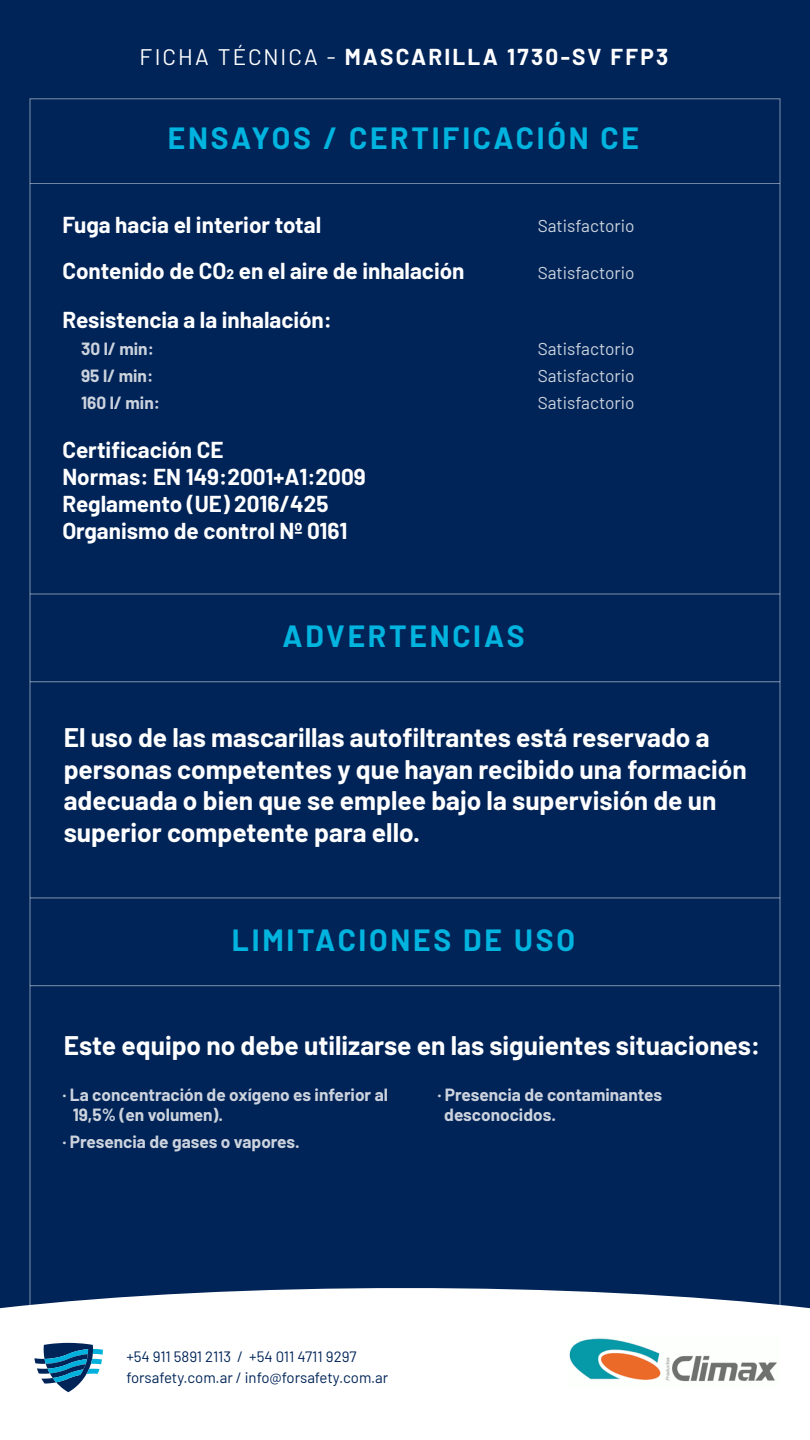
<style>
.page{position:relative;width:810px;height:1440px;background:#002458}
.page>*{position:absolute;margin:0;border:0;box-sizing:border-box;transform-origin:0 0}
.t1{font:700 30px "Barlow";letter-spacing:.09em;color:#00b4df}
.t2{font:700 26.25px/31.5px "Barlow";color:#fff}
.t3{font:700 22.5px/27px "Barlow";color:#fff}
.t4{font:700 22.5px "Barlow";letter-spacing:.1em;color:#fff}
.t5{font:700 17.25px/27px "Barlow";color:rgb(255 255 255/.8)}
.t6{font:17.25px/27px "Barlow";color:rgb(255 255 255/.8);text-align:justify}
.t7{font:15px/21.1px "Barlow";color:#002458}
.s1{font-weight:400}
</style>
<div class="page">
<svg style="left:0;top:1281px;width:810px;height:159px;background:#e6eaef"></svg>
<svg style="left:34px;top:1343px;width:69px;height:49px"></svg>
<img style="left:568px;top:1335px;width:211px;height:52px">
<hr style="left:30px;top:183px;width:750px;height:1px;background:#fff">
<hr style="left:30px;top:594px;width:750px;height:1px;background:#fff">
<hr style="left:30px;top:681px;width:750px;height:1px;background:#fff">
<hr style="left:30px;top:898px;width:750px;height:1px;background:#fff">
<hr style="left:30px;top:985px;width:750px;height:1px;background:#fff">
<p class="t4" style="left:139px;top:40px;width:530px"><span class="s1">FICHA TÉCNICA -</span> MASCARILLA 1730-SV FFP3</p>
<p class="t1" style="left:168px;top:116px;width:473px">ENSAYOS / CERTIFICACIÓN CE</p>
<p class="t3" style="left:62px;top:210px;width:260px">Fuga hacia el interior total</p>
<p class="t6" style="left:538px;top:211px;width:98px">Satisfactorio</p>
<p class="t3" style="left:62px;top:256px;width:404px">Contenido de CO2 en el aire de inhalación</p>
<p class="t6" style="left:538px;top:258px;width:98px">Satisfactorio</p>
<p class="t3" style="left:62px;top:305px;width:271px">Resistencia a la inhalación:</p>
<p class="t5" style="left:81px;top:334px;width:80px">30 l/ min:<br>95 l/ min:<br>160 l/ min:</p>
<p class="t6" style="left:538px;top:334px;width:98px">Satisfactorio Satisfactorio Satisfactorio</p>
<p class="t3" style="left:62px;top:435px;width:305px">Certificación CE<br>Normas: EN 149:2001+A1:2009<br>Reglamento (UE) 2016/425<br>Organismo de control Nº 0161</p>
<p class="t1" style="left:282px;top:614px;width:244px">ADVERTENCIAS</p>
<p class="t2" style="left:64px;top:720px;width:684px">El uso de las mascarillas autofiltrantes está reservado a personas competentes y que hayan recibido una formación adecuada o bien que se emplee bajo la supervisión de un superior competente para ello.</p>
<p class="t1" style="left:232px;top:918px;width:345px">LIMITACIONES DE USO</p>
<p class="t2" style="left:64px;top:1028px;width:698px">Este equipo no debe utilizarse en las siguientes situaciones:</p>
<p class="t5" style="left:73px;top:1084px;width:317px;line-height:19.5px;text-indent:-10px">· La concentración de oxígeno es inferior al<br>19,5% (en volumen).</p>
<p class="t5" style="left:62px;top:1127px;width:239px">· Presencia de gases o vapores.</p>
<p class="t5" style="left:444px;top:1084px;width:219px;line-height:19.5px;text-indent:-7px">· Presencia de contaminantes desconocidos.</p>
<p class="t7" style="left:126px;top:1345px;width:264px">+54 911 5891 2113 / +54 011 4711 9297 forsafety.com.ar / info@forsafety.com.ar</p>
</div>
